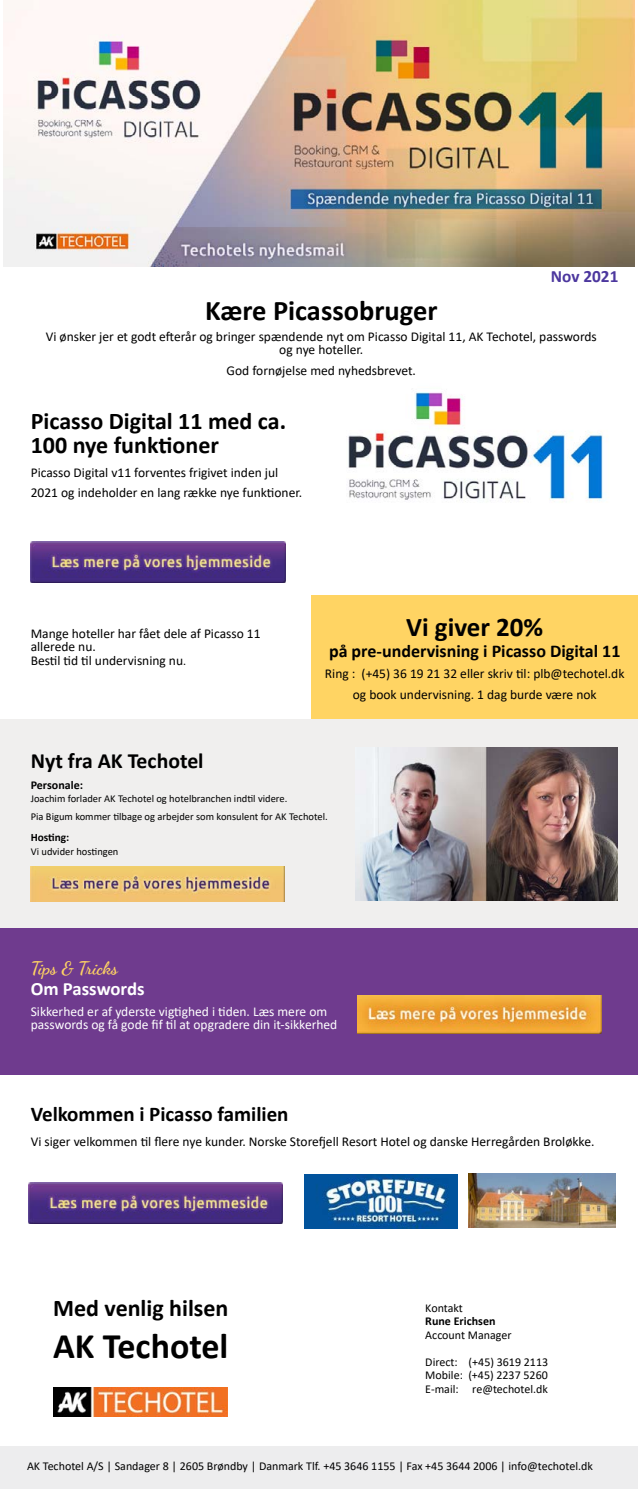
<style>
.page{position:relative;width:638px;height:1489px;background:#fff}
.page>*{position:absolute;margin:0;border:0;box-sizing:border-box;transform-origin:0 0}
.t1{font:700 36px "Calibri";color:#000}
.t2{font:700 28.5px "Calibri";color:#000}
.t3{font:700 27px "Calibri";color:#000}
.t4{font:700 24px/24px "Calibri";color:#000}
.t5{font:700 21.75px "Calibri";color:#000}
.t6{font:700 21px "Calibri";color:#000}
.t7{font:700 18.75px "Calibri";color:#fff}
.t8{font:700 18px "Calibri";color:#000}
.t9{font:700 18px "Dancing Script";color:#ffd463}
.t10{font:700 17.25px "Calibri";color:#4c379e}
.t11{font:13.5px/13.5px "Calibri";color:#000}
.t12{font:13.5px/13.5px "Calibri";color:#fff}
.t13{font:12px/13.5px "Calibri";color:#000;text-align:justify}
.t14{font:700 12px "Calibri";color:#000}
.t15{font:700 11.25px "Calibri";color:#000}
.t16{font:10.5px/17.9px "Calibri";color:#000}
.s1{font-size:12px}
</style>
<div class="page">
<div style="left:0;top:719px;width:638px;height:210px;background:#f0efee"></div>
<img style="left:4px;top:0;width:630px;height:266px">
<img style="left:53px;top:1387px;width:174px;height:28px">
<div style="left:0;top:1445px;width:638px;height:43px;background:#ededee"></div>
<div style="left:0;top:928px;width:638px;height:146px;background:#6f3b8e"></div>
<img style="left:348px;top:392px;width:255px;height:110px">
<img style="left:31px;top:541px;width:254px;height:41px">
<img style="left:30px;top:866px;width:254px;height:35px">
<img style="left:355px;top:747px;width:262px;height:153px">
<img style="left:358px;top:995px;width:243px;height:38px">
<img style="left:304px;top:1174px;width:153px;height:53px">
<img style="left:468px;top:1173px;width:147px;height:54px">
<img style="left:29px;top:1182px;width:254px;height:41px">
<div style="left:311px;top:595px;width:327px;height:124px;background:#ffd463"></div>
<p class="t10" style="left:551px;top:264px;width:69px">Nov 2021</p>
<h2 class="t2" style="left:205px;top:290px;width:234px">Kære Picassobruger</h2>
<p class="t11" style="left:46px;top:329px;width:552px;text-align:center">Vi ønsker jer et godt efterår og bringer spændende nyt om Picasso Digital 11, AK Techotel, passwords og nye hoteller.</p>
<p class="t11" style="left:227px;top:363px;width:191px">God fornøjelse med nyhedsbrevet.</p>
<h3 class="t4" style="left:31px;top:409px;width:257px">Picasso Digital 11 med ca.<br>100 nye funktioner</h3>
<p class="t11" style="left:31px;top:461px;width:273px;line-height:20.2px">Picasso Digital v11 forventes frigivet inden jul<br>2021 og indeholder en lang række nye funktioner.</p>
<p class="t11" style="left:31px;top:626px;width:231px">Mange hoteller har fået dele af Picasso 11 allerede nu.<br>Bestil tid til undervisning nu<span class="s1">.</span></p>
<h3 class="t3" style="left:406px;top:608px;width:138px">Vi giver 20%</h3>
<h3 class="t8" style="left:329px;top:638px;width:293px">på pre-undervisning i Picasso Digital 11</h3>
<p class="t11" style="left:325px;top:662px;width:301px;line-height:20.9px;text-align:center">Ring : (+45) 36 19 21 32 eller skriv til: plb@techotel.dk og book undervisning. 1 dag burde være nok</p>
<h3 class="t5" style="left:31px;top:745px;width:174px">Nyt fra AK Techotel</h3>
<p class="t14" style="left:31px;top:776px;width:54px">Personale:</p>
<p class="t16" style="left:31px;top:789px;width:298px">Joachim forlader AK Techotel og hotelbranchen indtil videre.<br>Pia Bigum kommer tilbage og arbejder som konsulent for AK Techotel.</p>
<p class="t15" style="left:31px;top:829px;width:40px">Hosting:</p>
<p class="t16" style="left:31px;top:841px;width:89px">Vi udvider hostingen</p>
<h3 class="t9" style="left:31px;top:956px;width:89px">Tips &amp; Tricks</h3>
<h3 class="t7" style="left:31px;top:975px;width:115px">Om Passwords</h3>
<p class="t12" style="left:31px;top:1004px;width:308px">Sikkerhed er af yderste vigtighed i tiden. Læs mere om passwords og få gode fif til at opgradere din it-sikkerhed</p>
<h3 class="t6" style="left:31px;top:1098px;width:259px">Velkommen i Picasso familien</h3>
<p class="t11" style="left:31px;top:1134px;width:565px">Vi siger velkommen til flere nye kunder. Norske Storefjell Resort Hotel og danske Herregården Broløkke.</p>
<h3 class="t4" style="left:53px;top:1295px;width:177px">Med venlig hilsen</h3>
<h1 class="t1" style="left:53px;top:1320px;width:177px">AK Techotel</h1>
<p class="t13" style="left:425px;top:1300px;width:39px">Kontakt</p>
<p class="t14" style="left:425px;top:1312px;width:72px">Rune Erichsen</p>
<p class="t13" style="left:425px;top:1327px;width:88px">Account Manager</p>
<p class="t13" style="left:425px;top:1354px;width:124px">Direct: (+45) 3619 2113<br>Mobile: (+45) 2237 5260<br>E-mail: re@techotel.dk</p>
<p class="t13" style="left:27px;top:1458px;width:567px">AK Techotel A/S | Sandager 8 | 2605 Brøndby | Danmark Tlf. +45 3646 1155 | Fax +45 3644 2006 | info@techotel.dk</p>
</div>
